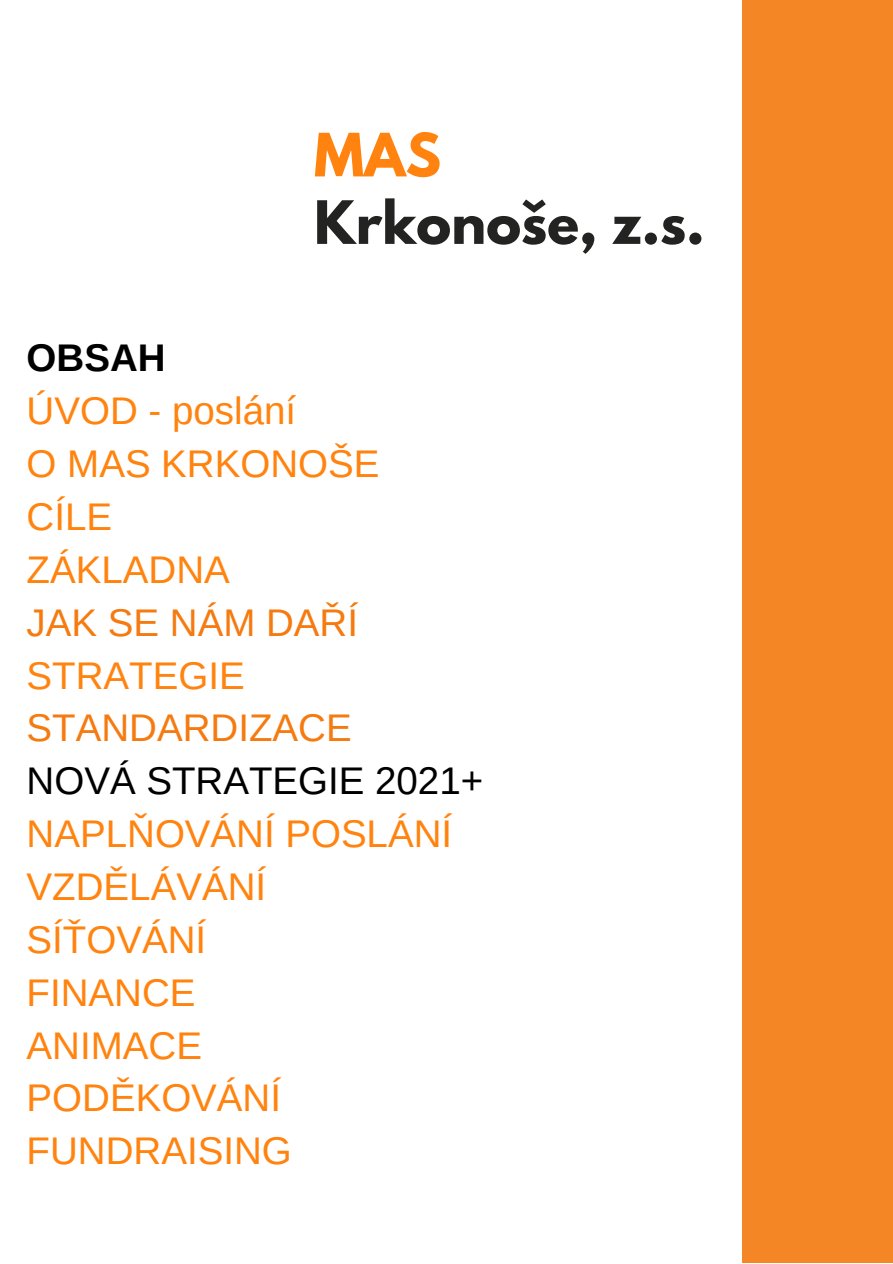
<style>
.page{position:relative;width:893px;height:1264px;background:#fff}
.page>*{position:absolute;margin:0;border:0;box-sizing:border-box;transform-origin:0 0}
.t1{font:700 52.95px "League Spartan";color:#232321}
.t2{font:700 52.95px "League Spartan";color:#ff830e}
.t3{font:38.55px/52.8px "Arimo";color:#ff830e}
.t4{font:38.55px "Arimo";color:#f57a0f}
.t5{font:38.55px "Arimo";color:#000}
.t6{font:700 38.55px "Arimo";color:#000}
</style>
<div class="page">
<div style="left:742px;top:0;width:150px;height:1262px;background:#f58625"></div>
<h1 class="t2" style="left:314px;top:129px;width:129px">MAS</h1>
<h1 class="t1" style="left:314px;top:196px;width:392px">Krkonoše, z.s.</h1>
<p class="t6" style="left:27px;top:336px;width:140px">OBSAH</p>
<p class="t3" style="left:27px;top:384px;width:354px">ÚVOD - poslání<br>O MAS KRKONOŠE<br>CÍLE<br>ZÁKLADNA</p>
<p class="t4" style="left:27px;top:601px;width:333px">JAK SE NÁM DAŘÍ</p>
<p class="t3" style="left:27px;top:648px;width:219px">STRATEGIE</p>
<p class="t4" style="left:27px;top:706px;width:326px">STANDARDIZACE</p>
<p class="t5" style="left:27px;top:759px;width:458px">NOVÁ STRATEGIE 2021+</p>
<p class="t3" style="left:27px;top:807px;width:427px">NAPLŇOVÁNÍ POSLÁNÍ<br>VZDĚLÁVÁNÍ<br>SÍŤOVÁNÍ<br>FINANCE<br>ANIMACE<br>PODĚKOVÁNÍ<br>FUNDRAISING</p>
</div>
